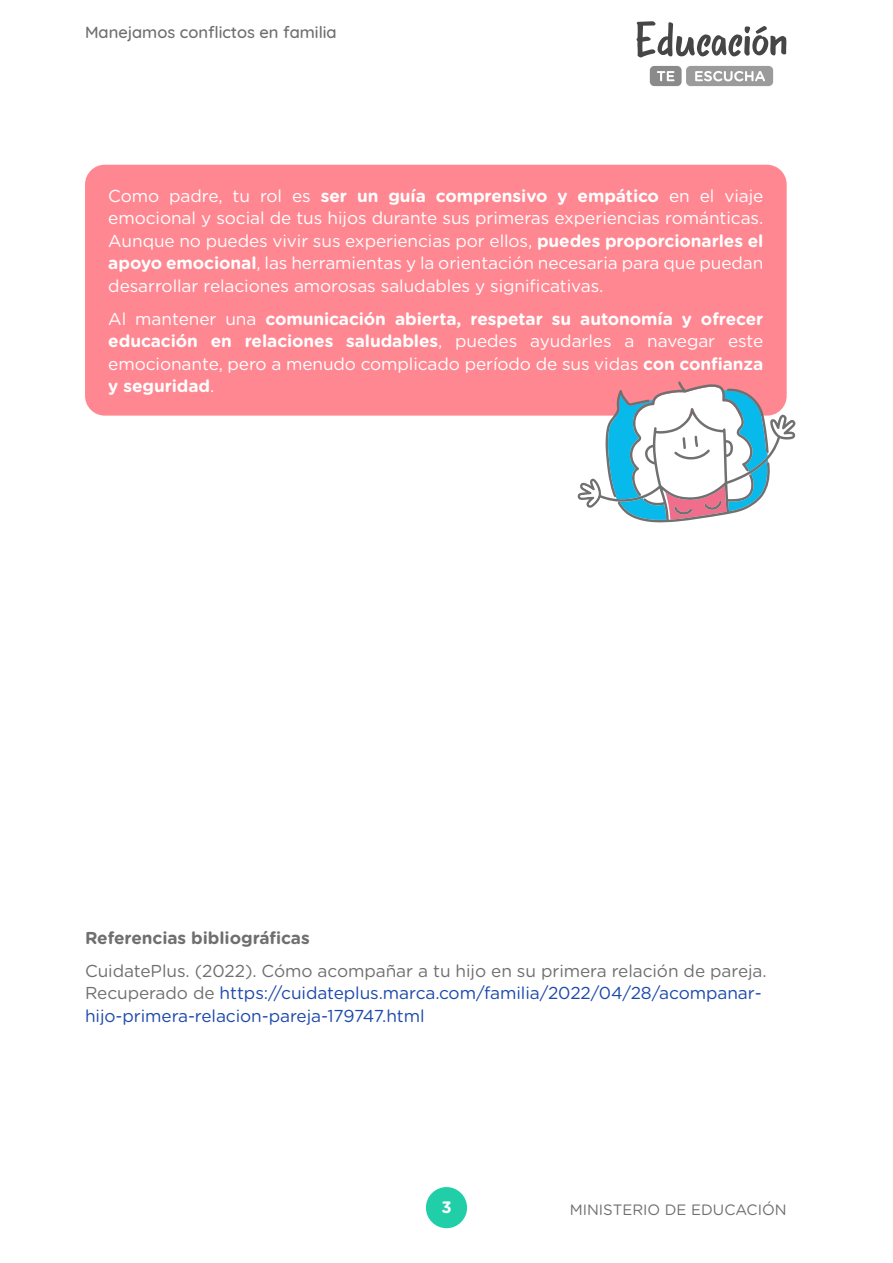
<style>
.page{position:relative;width:893px;height:1263px;background:#fff}
.page>*{position:absolute;margin:0;border:0;box-sizing:border-box;transform-origin:0 0}
.Cuerpo_de_texto_ETE{font:17.25px/22.5px "Gotham Rounded";letter-spacing:-.005em;color:#fff;text-align:justify}
.Cuerpo_de_texto_ETE-2{font:700 17.25px/22.5px "Gotham Rounded";letter-spacing:-.005em;color:#fff;text-align:justify}
.Cuerpo_de_texto_ETE-3{font:17.25px/22.5px "Gotham Rounded";letter-spacing:-.005em;color:#1c49ab}
.Cuerpo_de_texto_ETE-4{font:700 17.25px "Gotham Rounded";letter-spacing:-.005em;color:#706f6f}
.t1{font:500 16.5px "Quicksand";color:#706f6f}
.t2{font:700 16.5px "Gotham Rounded";color:#fff}
.t3{font:15px "Gotham Rounded";color:#706f6f}
.s1{font-weight:700}
.s2{font-weight:400}
.s3{color:#706f6f}
</style>
<div class="page">
<div style="left:426px;top:1187px;width:41px;height:41px;background:#20cea8;border-radius:50%"></div>
<svg style="left:637px;top:21px;width:150px;height:36px"></svg>
<div style="left:686px;top:66px;width:87px;height:20px;background:#9b9b9b;border-radius:4px"></div>
<svg style="left:695px;top:71px;width:70px;height:10px"></svg>
<div style="left:650px;top:66px;width:32px;height:20px;background:#8a8a8a;border-radius:4px"></div>
<svg style="left:657px;top:71px;width:17px;height:10px"></svg>
<div style="left:85px;top:165px;width:702px;height:251px;background:#ff8791;border-radius:20px"></div>
<svg style="left:578px;top:381px;width:217px;height:142px"></svg>
<p class="t1" style="left:85px;top:19px;width:253px">Manejamos conflictos en familia</p>
<p class="Cuerpo_de_texto_ETE" style="left:108px;top:184px;width:657px">Como padre, tu rol es <span class="s1">ser un guía comprensivo y empático</span> en el viaje emocional y social de tus hijos durante sus primeras experiencias románticas.<br>Aunque no puedes vivir sus experiencias por ellos, <span class="s1">puedes proporcionarles el apoyo emocional</span>, las herramientas y la orientación necesaria para que puedan desarrollar relaciones amorosas saludables y significativas.</p>
<p class="Cuerpo_de_texto_ETE-2" style="left:108px;top:307px;width:657px"><span class="s2">Al mantener una</span> comunicación abierta, respetar su autonomía y ofrecer educación en relaciones saludables<span class="s2">, puedes ayudarles a navegar este emocionante, pero a menudo complicado período de sus vidas</span> con confianza y seguridad<span class="s2">.</span></p>
<p class="Cuerpo_de_texto_ETE-4" style="left:85px;top:925px;width:226px">Referencias bibliográficas</p>
<p class="Cuerpo_de_texto_ETE-3" style="left:85px;top:959px;width:683px"><span class="s3">CuidatePlus. (2022). Cómo acompañar a tu hijo en su primera relación de pareja.<br>Recuperado de</span> https://cuidateplus.marca.com/familia/2022/04/28/acompanar&shy;hijo-primera-relacion-pareja-179747.html</p>
<p class="t2" style="left:441px;top:1195px;width:12px">3</p>
<p class="t3" style="left:570px;top:1199px;width:218px">MINISTERIO DE EDUCACIÓN</p>
</div>
